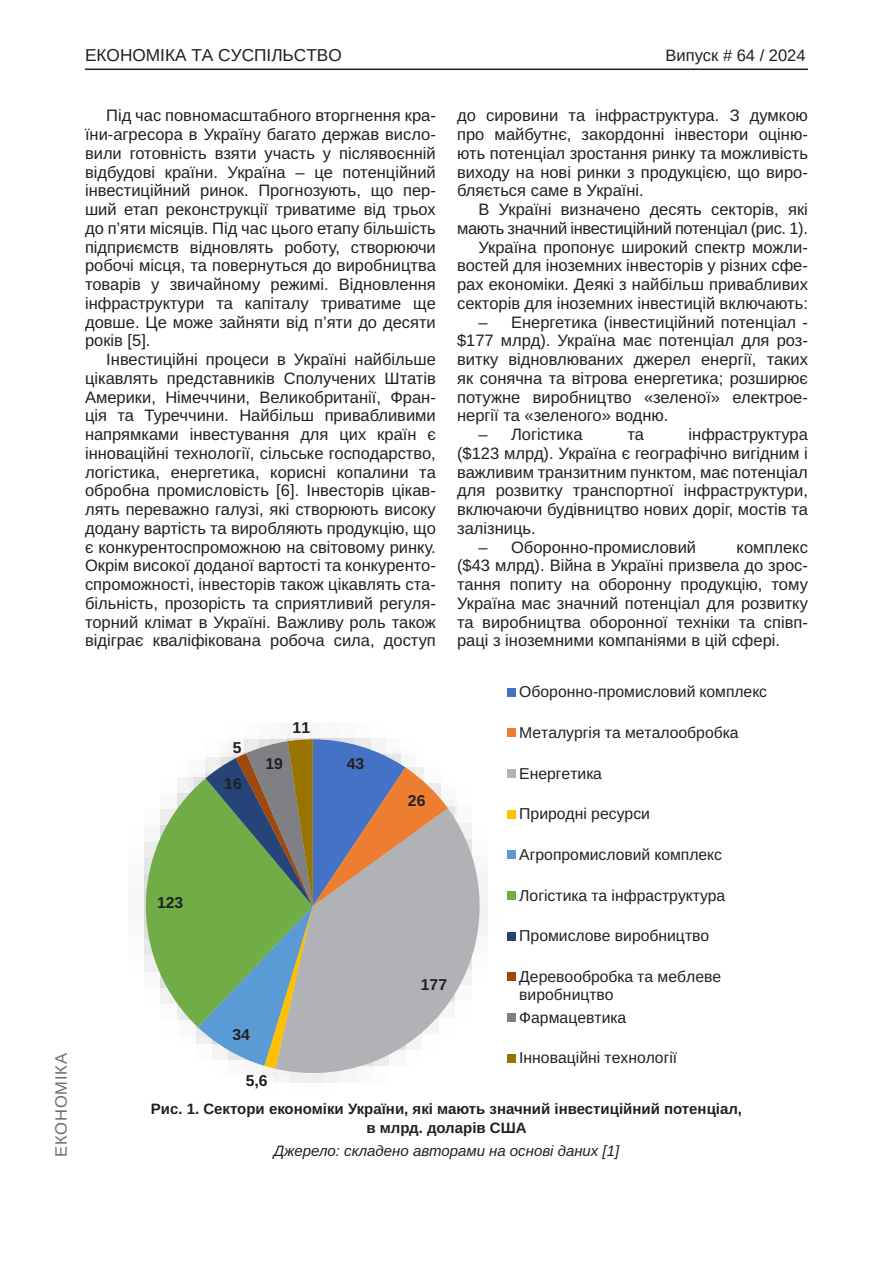
<style>
.page{position:relative;width:893px;height:1263px;background:#fff}
.page>*{position:absolute;margin:0;border:0;box-sizing:border-box;transform-origin:0 0}
.t1{font:17.25px "Arimo";color:#231f20}
.Текст_основной_G{font:16.5px/18.8px "Arimo";color:#231f20;text-align:justify}
.Текст_основной_G-2{font:16.5px/18.8px "Arimo";letter-spacing:-.02em;color:#231f20;text-align:right}
.t2{font:16.5px "Arimo";color:#231f20}
.t3{font:16.5px "Arimo";letter-spacing:.05em;color:#6c6d70}
.t4{font:15.75px/18.1px "Arimo Roman";color:#231f20}
.t5{font:700 15.75px "Arimo";color:#231f20}
.Рисунок_N{font:700 15px "Arimo";color:#231f20}
.Джерело{font:italic 15px "Arimo";color:#231f20}
</style>
<div class="page">
<hr style="left:85px;top:69px;width:723px;height:1px;background:#231f20">
<img style="left:271px;top:723px;width:65px;height:16px">
<svg style="left:275px;top:808px;width:213px;height:271px"></svg>
<svg style="left:144px;top:778px;width:54px;height:249px;fill:#70ad47"></svg>
<svg style="left:198px;top:739px;width:250px;height:330px;background:#96a395"></svg>
<div style="left:508px;top:688px;width:8px;height:8px;background:#4472c4"></div>
<div style="left:508px;top:729px;width:8px;height:8px;background:#ed7d31"></div>
<div style="left:508px;top:769px;width:8px;height:9px;background:#b1b2b6"></div>
<div style="left:508px;top:810px;width:8px;height:8px;background:#ffc000"></div>
<div style="left:508px;top:851px;width:8px;height:8px;background:#5b9bd5"></div>
<div style="left:508px;top:891px;width:8px;height:9px;background:#70ad47"></div>
<div style="left:508px;top:932px;width:8px;height:8px;background:#264478"></div>
<div style="left:508px;top:973px;width:8px;height:8px;background:#9e480e"></div>
<div style="left:508px;top:1013px;width:8px;height:9px;background:#7e8083"></div>
<div style="left:508px;top:1054px;width:8px;height:8px;background:#997300"></div>
<p class="t3" style="left:52px;top:1157px;width:105px;rotate:-90deg">ЕКОНОМІКА</p>
<p class="t1" style="left:85px;top:45px;width:258px">ЕКОНОМІКА ТА СУСПІЛЬСТВО</p>
<p class="t2" style="left:665px;top:46px;width:142px">Випуск # 64 / 2024</p>
<p class="Текст_основной_G" style="left:85px;top:106px;width:352px;text-indent:21px">Під час повномасштабного вторгнення кра&shy;їни-агресора в Україну багато держав висло&shy;вили готовність взяти участь у післявоєнній відбудові країни. Україна – це потенційний інвестиційний ринок. Прогнозують, що пер&shy;ший етап реконструкції триватиме від трьох до п’яти місяців. Під час цього етапу більшість підприємств відновлять роботу, створюючи робочі місця, та повернуться до виробництва товарів у звичайному режимі. Відновлення інфраструктури та капіталу триватиме ще довше. Це може зайняти від п’яти до десяти років [5].</p>
<p class="Текст_основной_G" style="left:85px;top:350px;width:352px;text-indent:21px">Інвестиційні процеси в Україні найбільше цікавлять представників Сполучених Штатів Америки, Німеччини, Великобританії, Фран&shy;ція та Туреччини. Найбільш привабливими напрямками інвестування для цих країн є інноваційні технології, сільське господарство, логістика, енергетика, корисні копалини та обробна промисловість [6]. Інвесторів цікав&shy;лять переважно галузі, які створюють високу додану вартість та виробляють продукцію, що є конкурентоспроможною на світовому ринку.<br>Окрім високої доданої вартості та конкуренто&shy;спроможності, інвесторів також цікавлять ста&shy;більність, прозорість та сприятливий регуля&shy;торний клімат в Україні. Важливу роль також відіграє кваліфікована робоча сила, доступ</p>
<p class="Текст_основной_G" style="left:457px;top:106px;width:352px">до сировини та інфраструктура. З думкою про майбутнє, закордонні інвестори оціню&shy;ють потенціал зростання ринку та можливість виходу на нові ринки з продукцією, що виро&shy;бляється саме в Україні.</p>
<p class="Текст_основной_G-2" style="left:457px;top:200px;width:352px">В Україні визначено десять секторів, які мають значний інвестиційний потенціал (рис. 1).</p>
<p class="Текст_основной_G" style="left:457px;top:238px;width:352px;text-indent:21px">Україна пропонує широкий спектр можли&shy;востей для іноземних інвесторів у різних сфе&shy;рах економіки. Деякі з найбільш привабливих секторів для іноземних інвестицій включають:</p>
<p class="Текст_основной_G" style="left:457px;top:313px;width:352px;text-indent:21px">– Енергетика (інвестиційний потенціал - $177 млрд). Україна має потенціал для роз&shy;витку відновлюваних джерел енергії, таких як сонячна та вітрова енергетика; розширює потужне виробництво «зеленої» електрое&shy;нергії та «зеленого» водню.</p>
<p class="Текст_основной_G" style="left:478px;top:425px;width:106px">– Логістика</p>
<p class="Текст_основной_G" style="left:627px;top:425px;width:18px">та</p>
<p class="Текст_основной_G" style="left:457px;top:425px;width:352px;text-indent:231px">інфраструктура ($123 млрд). Україна є географічно вигідним і важливим транзитним пунктом, має потенціал для розвитку транспортної інфраструктури, включаючи будівництво нових доріг, мостів та залізниць.</p>
<p class="Текст_основной_G" style="left:478px;top:538px;width:219px">– Оборонно-промисловий</p>
<p class="Текст_основной_G" style="left:457px;top:538px;width:352px;text-indent:279px">комплекс ($43 млрд). Війна в Україні призвела до зрос&shy;тання попиту на оборонну продукцію, тому Україна має значний потенціал для розвитку та виробництва оборонної техніки та співп&shy;раці з іноземними компаніями в цій сфері.</p>
<p class="t5" style="left:233px;top:736px;width:10px">5</p>
<p class="t5" style="left:224px;top:772px;width:19px">16</p>
<p class="t5" style="left:265px;top:752px;width:19px">19</p>
<p class="t5" style="left:293px;top:717px;width:19px">11</p>
<p class="t5" style="left:347px;top:752px;width:19px">43</p>
<p class="t5" style="left:157px;top:891px;width:28px">123</p>
<p class="t5" style="left:232px;top:1023px;width:19px">34</p>
<p class="t5" style="left:246px;top:1069px;width:23px">5,6</p>
<p class="t5" style="left:408px;top:790px;width:19px">26</p>
<p class="t5" style="left:421px;top:974px;width:28px">177</p>
<p class="t4" style="left:519px;top:683px;width:249px">Оборонно-промисловий комплекс</p>
<p class="t4" style="left:519px;top:724px;width:221px">Металургія та металообробка</p>
<p class="t4" style="left:519px;top:764px;width:84px">Енергетика</p>
<p class="t4" style="left:519px;top:805px;width:132px">Природні ресурси</p>
<p class="t4" style="left:519px;top:846px;width:204px">Агропромисловий комплекс</p>
<p class="t4" style="left:519px;top:886px;width:208px">Логістика та інфраструктура</p>
<p class="t4" style="left:519px;top:927px;width:192px">Промислове виробництво</p>
<p class="t4" style="left:519px;top:968px;width:203px">Деревообробка та меблеве виробництво</p>
<p class="t4" style="left:519px;top:1008px;width:108px">Фармацевтика</p>
<p class="t4" style="left:519px;top:1049px;width:160px">Інноваційні технології</p>
<p class="Рисунок_N" style="left:151px;top:1099px;width:593px">Рис. 1. Сектори економіки України, які мають значний інвестиційний потенціал,</p>
<p class="Рисунок_N" style="left:366px;top:1117px;width:162px">в млрд. доларів США</p>
<p class="Джерело" style="left:274px;top:1140px;width:347px">Джерело: складено авторами на основі даних [1]</p>
</div>
